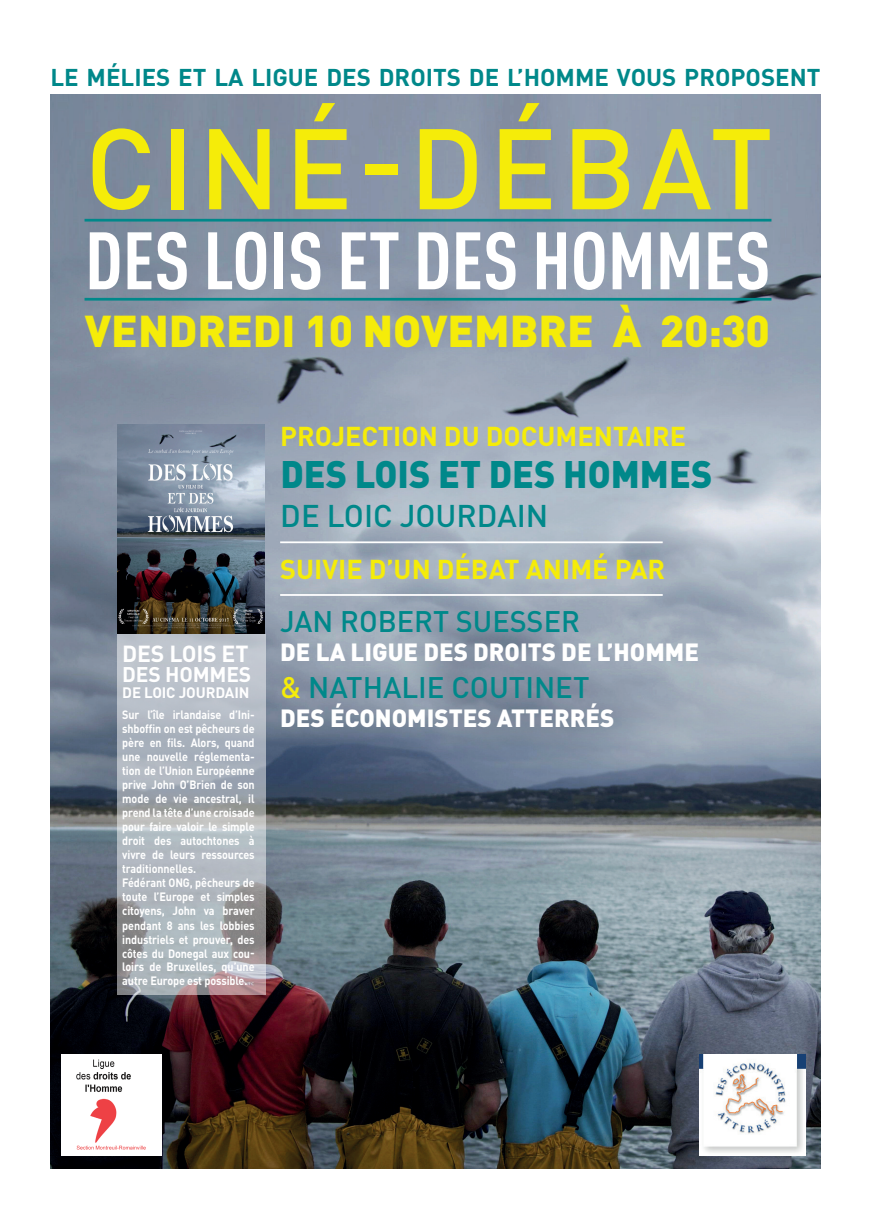
<style>
.page{position:relative;width:871px;height:1219px;background:#fff}
.page>*{position:absolute;margin:0;border:0;box-sizing:border-box;transform-origin:0 0}
.t1{font:500 112.6px "DINOT";letter-spacing:.045em;color:#f5ec09}
.t2{font:700 condensed 80px "DINOT";color:#fff}
.t3{font:900 44px "DINOT";color:#f5ec09}
.t4{font:900 37.9px "DINOT";color:#00888a;scale:.95 1}
.t5{font:500 31.1px "DINOT";color:#00888a}
.t6{font:500 29.4px "DINOT";color:#00888a}
.t7{font:700 27px "DINOT";color:#f5ec09}
.t8{font:900 24.6px "DINOT";color:#fff}
.t9{font:700 24px "DINOT";color:#00888a}
.t10{font:700 23px "DINOT";letter-spacing:-.01em;color:#fff}
.t11{font:700 21px "DINOT";letter-spacing:-.01em;color:#fff}
.t12{font:700 15px "DINOT";letter-spacing:-.01em;color:#fff}
.t13{font:700 12px/14px "DINOT";letter-spacing:-.01em;color:#fff;scale:.9 1}
.s1{color:#f5ec09}
</style>
<div class="page">
<img style="left:50px;top:94px;width:770px;height:1075px">
<hr style="left:84px;top:219px;width:687px;height:3px;background:#00888a">
<hr style="left:84px;top:298px;width:687px;height:3px;background:#00888a">
<hr style="left:280px;top:541px;width:382px;height:2px;background:#fff">
<hr style="left:280px;top:594px;width:382px;height:2px;background:#fff">
<img style="left:62px;top:1054px;width:99px;height:102px">
<img style="left:699px;top:1054px;width:106px;height:102px">
<svg style="left:117px;top:634px;width:148px;height:360px;background:#adb3ba"></svg>
<img style="left:117px;top:425px;width:148px;height:209px">
<h3 class="t9" style="left:50px;top:61px;width:771px">LE MÉLIES ET LA LIGUE DES DROITS DE L’HOMME VOUS PROPOSENT</h3>
<h1 class="t1" style="left:85px;top:92px;width:689px">CINÉ-DÉBAT</h1>
<h2 class="t2" style="left:85px;top:212px;width:687px">DES LOIS ET DES HOMMES</h2>
<h3 class="t3" style="left:85px;top:301px;width:686px">VENDREDI 10 NOVEMBRE À 20:30</h3>
<h3 class="t10" style="left:122px;top:638px;width:128px">DES LOIS ET</h3>
<h3 class="t11" style="left:122px;top:660px;width:131px">DES HOMMES</h3>
<p class="t12" style="left:122px;top:682px;width:129px">DE LOIC JOURDAIN</p>
<p class="t13" style="left:122px;top:708px;width:148px">Sur l’île irlandaise d’Ini&shy;shboffin on est pêcheurs de père en fils. Alors, quand une nouvelle réglementa&shy;tion de l’Union Européenne prive John O’Brien de son mode de vie ancestral, il prend la tête d’une croisade pour faire valoir le simple droit des autochtones à vivre de leurs ressources traditionnelles.<br>Fédérant ONG, pêcheurs de toute l’Europe et simples citoyens, John va braver pendant 8 ans les lobbies industriels et prouver, des côtes du Donegal aux cou&shy;loirs de Bruxelles, qu’une autre Europe est possible.</p>
<h3 class="t7" style="left:280px;top:417px;width:407px">PROJECTION DU DOCUMENTAIRE</h3>
<h3 class="t4" style="left:280px;top:448px;width:456px">DES LOIS ET DES HOMMES</h3>
<h3 class="t5" style="left:280px;top:494px;width:269px">DE LOIC JOURDAIN</h3>
<h3 class="t7" style="left:280px;top:551px;width:386px">SUIVIE D’UN DÉBAT ANIMÉ PAR</h3>
<h3 class="t6" style="left:280px;top:602px;width:301px">JAN ROBERT SUESSER</h3>
<h3 class="t8" style="left:280px;top:636px;width:420px">DE LA LIGUE DES DROITS DE L’HOMME</h3>
<h3 class="t6" style="left:280px;top:667px;width:311px"><span class="s1">&amp;</span> NATHALIE COUTINET</h3>
<h3 class="t8" style="left:280px;top:701px;width:335px">DES ÉCONOMISTES ATTERRÉS</h3>
</div>
